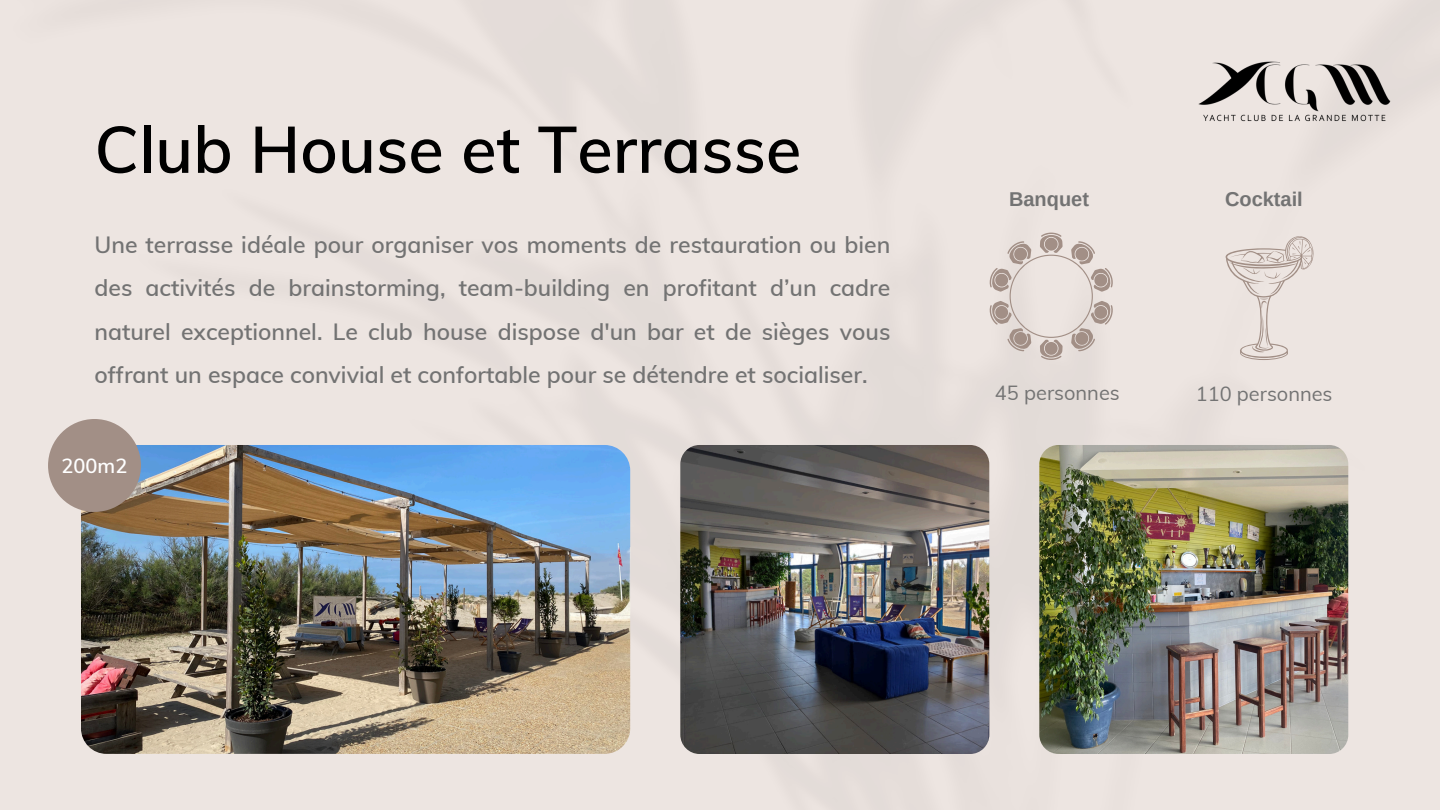
<style>
.page{position:relative;width:1440px;height:810px;background:#fff}
.page>*{position:absolute;margin:0;border:0;box-sizing:border-box;transform-origin:0 0}
.t1{font:600 65px "Muli";color:#000}
.t2{font:600 23px/43.5px "Muli";color:#737373;text-align:justify}
.t3{font:20px "Muli";color:#737373}
.t4{font:700 20px "Arimo";color:#737373}
.t5{font:600 20px "Muli";color:#fff}
</style>
<div class="page">
<img style="left:81px;top:445px;width:549px;height:309px;border-radius:26px">
<img style="left:680px;top:445px;width:309px;height:309px;border-radius:19px">
<img style="left:1039px;top:445px;width:309px;height:309px;border-radius:19px">
<img style="left:1198px;top:60px;width:193px;height:62px">
<svg style="left:989px;top:233px;width:124px;height:127px;background:#dacfca"></svg>
<svg style="left:1219px;top:232px;width:96px;height:128px;background:#e4dbd7"></svg>
<div style="left:48px;top:419px;width:93px;height:93px;background:#a28f86;border-radius:50%"></div>
<p class="t1" style="left:95px;top:108px;width:708px">Club House et Terrasse</p>
<p class="t2" style="left:95px;top:222px;width:797px">Une terrasse idéale pour organiser vos moments de restauration ou bien des activités de brainstorming, team-building en profitant d’un cadre naturel exceptionnel. Le club house dispose d'un bar et de sièges vous offrant un espace convivial et confortable pour se détendre et socialiser.</p>
<h3 class="t5" style="left:62px;top:453px;width:67px">200m2</h3>
<p class="t4" style="left:1009px;top:188px;width:81px">Banquet</p>
<h3 class="t3" style="left:995px;top:380px;width:126px">45 personnes</h3>
<p class="t4" style="left:1225px;top:188px;width:79px">Cocktail</p>
<p class="t3" style="left:1196px;top:380px;width:138px">110 personnes</p>
</div>
